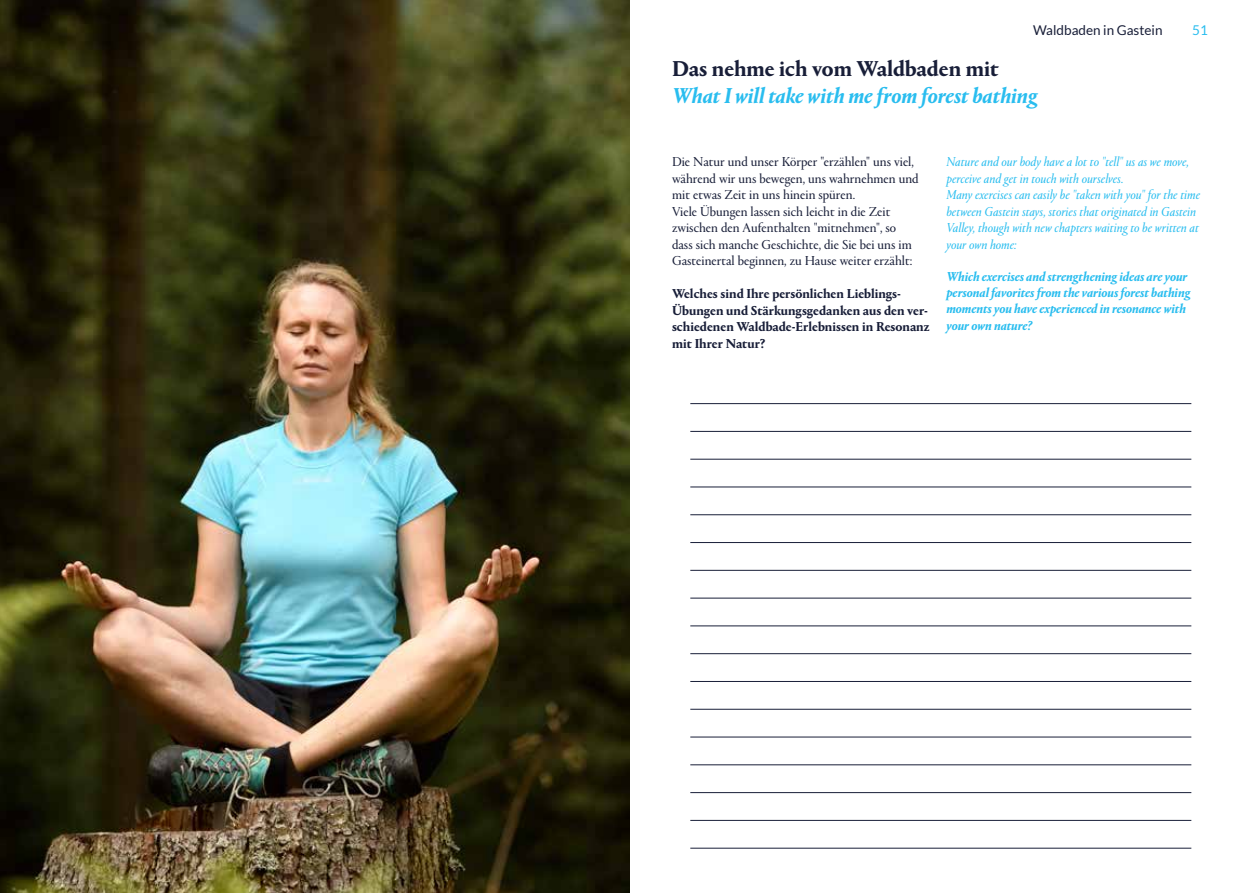
<style>
.page{position:relative;width:1259px;height:893px;background:#fff}
.page>*{position:absolute;margin:0;border:0;box-sizing:border-box;transform-origin:0 0}
.t1{font:italic 700 22.5px "Portrait LF";color:#29bdef}
.t2{font:700 22.5px "Portrait LF";color:#181e38}
.t3{font:13.5px/16.5px "Portrait LF";color:#181e38}
.t4{font:italic 13.5px/16.5px "Portrait LF";color:#29bdef}
.t5{font:italic 700 13.5px/16.2px "Portrait LF";color:#29bdef}
.t6{font:700 13.5px/16.5px "Portrait LF";color:#181e38}
.t7{font:13.5px "Lato";color:#181e38}
.t8{font:13.5px "Lato";color:#29bdef}
</style>
<div class="page">
<img style="left:0;top:0;width:629px;height:893px">
<hr style="left:690px;top:570px;width:501px;height:1px;background:#181e38">
<hr style="left:690px;top:737px;width:501px;height:1px;background:#181e38">
<hr style="left:690px;top:459px;width:501px;height:1px;background:#181e38">
<hr style="left:690px;top:403px;width:501px;height:1px;background:#181e38">
<hr style="left:690px;top:625px;width:501px;height:1px;background:#181e38">
<hr style="left:690px;top:792px;width:501px;height:1px;background:#181e38">
<hr style="left:690px;top:514px;width:501px;height:1px;background:#181e38">
<hr style="left:690px;top:681px;width:501px;height:1px;background:#181e38">
<hr style="left:690px;top:598px;width:501px;height:1px;background:#181e38">
<hr style="left:690px;top:764px;width:501px;height:1px;background:#181e38">
<hr style="left:690px;top:487px;width:501px;height:1px;background:#181e38">
<hr style="left:690px;top:431px;width:501px;height:1px;background:#181e38">
<hr style="left:690px;top:653px;width:501px;height:1px;background:#181e38">
<hr style="left:690px;top:820px;width:501px;height:1px;background:#181e38">
<hr style="left:690px;top:542px;width:501px;height:1px;background:#181e38">
<hr style="left:690px;top:709px;width:501px;height:1px;background:#181e38">
<hr style="left:690px;top:848px;width:501px;height:1px;background:#181e38">
<p class="t7" style="left:1033px;top:23px;width:131px">Waldbaden in Gastein</p>
<p class="t8" style="left:1192px;top:23px;width:17px">51</p>
<h1 class="t2" style="left:672px;top:53px;width:328px">Das nehme ich vom Waldbaden mit</h1>
<h1 class="t1" style="left:672px;top:80px;width:367px">What I will take with me from forest bathing</h1>
<p class="t3" style="left:672px;top:153px;width:248px">Die Natur und unser Körper "erzählen" uns viel, während wir uns bewegen, uns wahrnehmen und mit etwas Zeit in uns hinein spüren.<br>Viele Übungen lassen sich leicht in die Zeit zwischen den Aufenthalten "mitnehmen", so dass sich manche Geschichte, die Sie bei uns im Gasteinertal beginnen, zu Hause weiter erzählt:</p>
<p class="t6" style="left:672px;top:285px;width:259px">Welches sind Ihre persönlichen Lieblings-Übungen und Stärkungsgedanken aus den ver&shy;schiedenen Waldbade-Erlebnissen in Resonanz mit Ihrer Natur?</p>
<p class="t4" style="left:946px;top:153px;width:255px">Nature and our body have a lot to "tell" us as we move, perceive and get in touch with ourselves.<br>Many exercises can easily be "taken with you" for the time between Gastein stays, stories that originated in Gastein Valley, though with new chapters waiting to be written at your own home:</p>
<p class="t5" style="left:946px;top:268px;width:245px">Which exercises and strengthening ideas are your personal favorites from the various forest bathing moments you have experienced in resonance with your own nature?</p>
</div>
